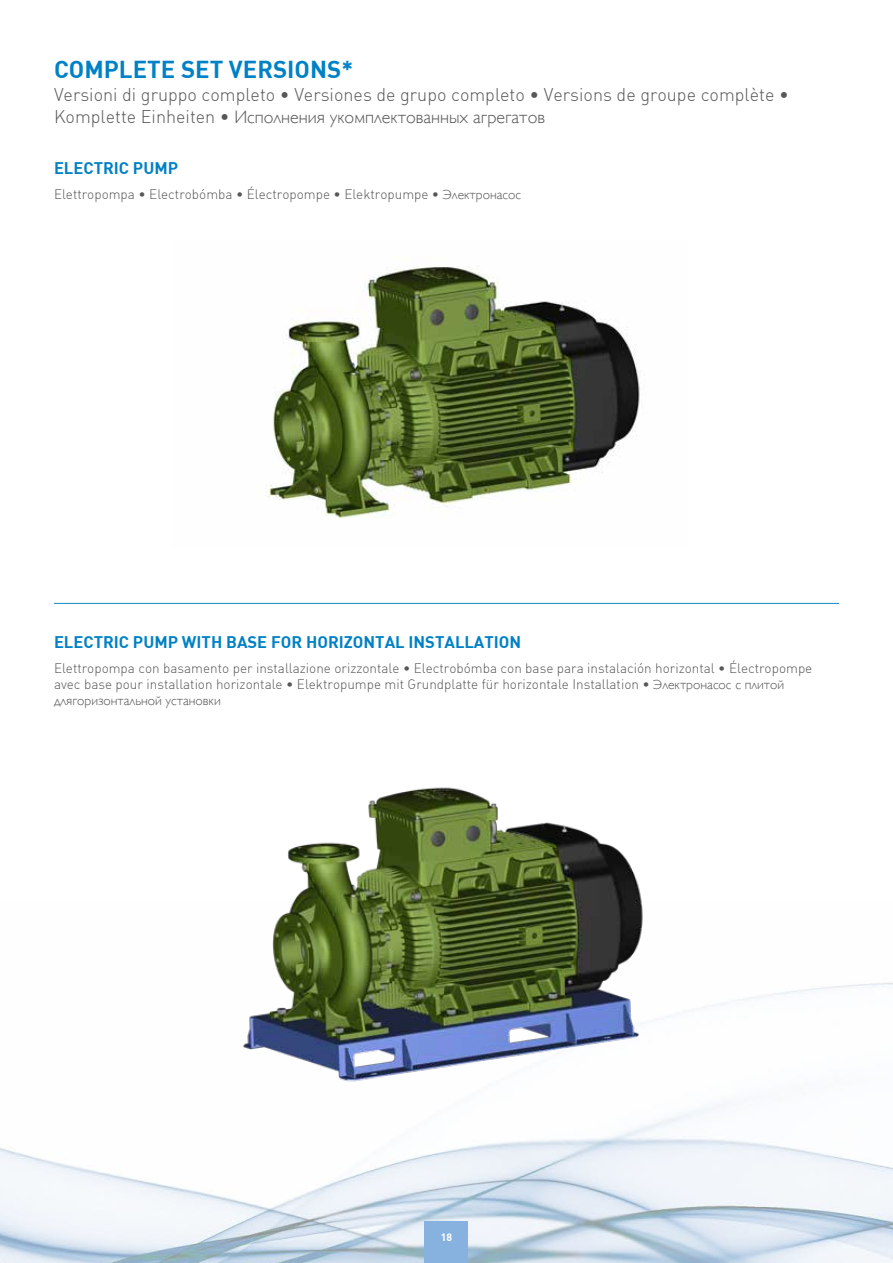
<style>
.page{position:relative;width:893px;height:1263px;background:#fff}
.page>*{position:absolute;margin:0;border:0;box-sizing:border-box;transform-origin:0 0}
.t1{font:24px "DIN Bold";color:#0081c5}
.t2{font:18px "DIN Light Alternate";color:#575756}
.t3{font:300 18px "Gill Sans";color:#575756}
.t4{font:16.5px "DIN Bold";color:#0081c5}
.t5{font:13.5px/16.2px "DIN Light Alternate";color:#575756}
.t6{font:300 13.5px "Gill Sans";color:#575756}
.t7{font:10.5px "DIN Bold";color:#fff}
.s1{font-family:"DIN Light Alternate";font-weight:400}
.s2{font-family:"Gill Sans";font-weight:300}
</style>
<div class="page">
<img style="left:0;top:982px;width:893px;height:281px">
<div style="left:425px;top:1221px;width:43px;height:42px;background:#87b2e0"></div>
<hr style="left:54px;top:603px;width:785px;height:1px;background:#2796cb">
<img style="left:267px;top:266px;width:373px;height:253px">
<img style="left:176px;top:787px;width:523px;height:302px">
<h1 class="t1" style="left:54px;top:54px;width:301px">COMPLETE SET VERSIONS*</h1>
<h2 class="t2" style="left:54px;top:83px;width:736px">Versioni di gruppo completo • Versiones de grupo completo • Versions de groupe complète •</h2>
<h2 class="t3" style="left:54px;top:103px;width:493px"><span class="s1">Komplette Einheiten •</span> Исполнения укомплектованных агрегатов</h2>
<p class="t4" style="left:54px;top:157px;width:126px">ELECTRIC PUMP</p>
<p class="t5" style="left:54px;top:186px;width:469px">Elettropompa • Electrobómba • Électropompe • Elektropumpe • <span class="s2">Электронасос</span></p>
<p class="t4" style="left:54px;top:631px;width:469px">ELECTRIC PUMP WITH BASE FOR HORIZONTAL INSTALLATION</p>
<p class="t5" style="left:54px;top:660px;width:760px">Elettropompa con basamento per installazione orizzontale • Electrobómba con base para instalación horizontal • Électropompe avec base pour installation horizontale • Elektropumpe mit Grundplatte für horizontale Installation • <span class="s2">Электронасос с плитой</span></p>
<p class="t6" style="left:54px;top:690px;width:168px">длягоризонтальной установки</p>
<p class="t7" style="left:441px;top:1230px;width:13px">18</p>
</div>
